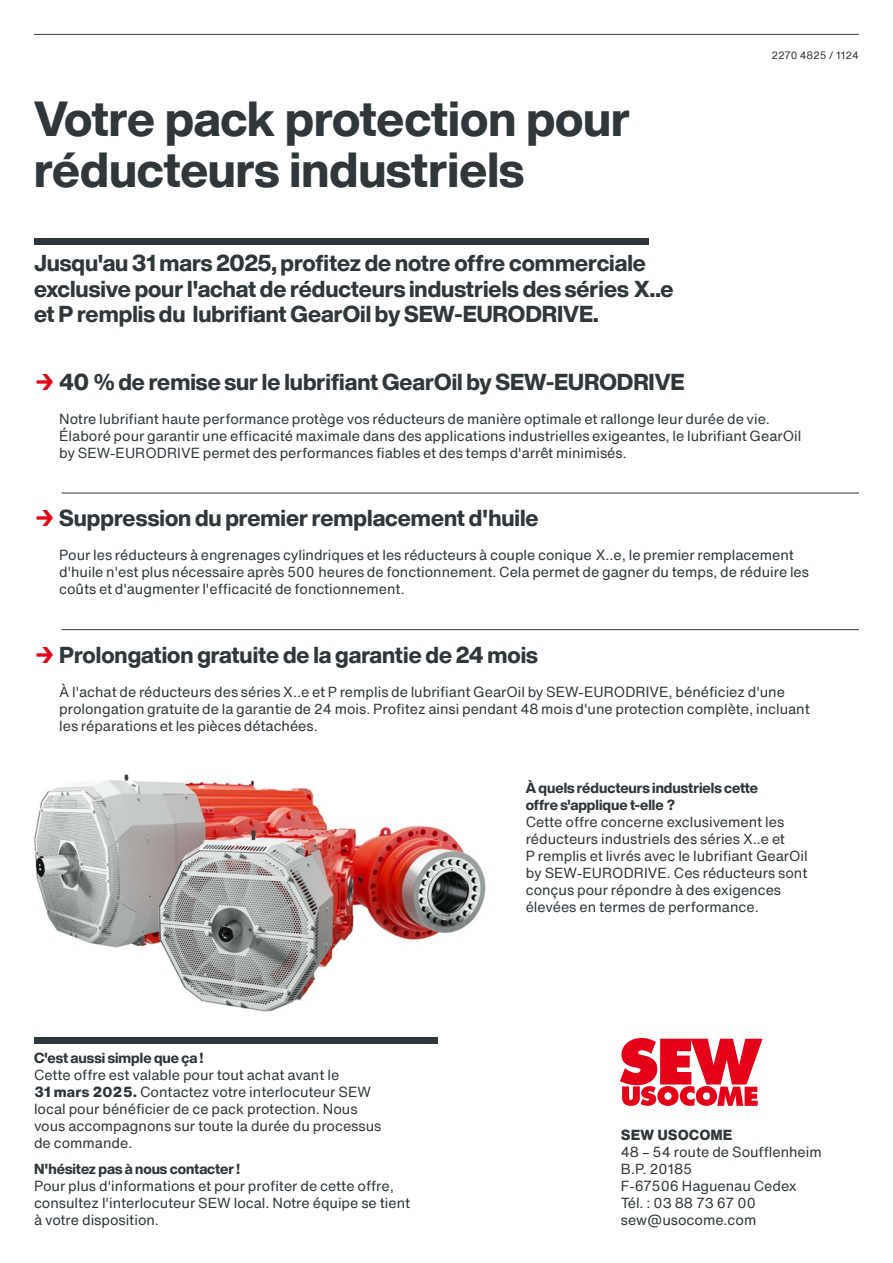
<style>
.page{position:relative;width:893px;height:1263px;background:#fff}
.page>*{position:absolute;margin:0;border:0;box-sizing:border-box;transform-origin:0 0}
.t1{font:800 48px/51px "Helvetica Now Display";color:#30373a}
.t2{font:800 22.5px/25.5px "Helvetica Now Display";color:#30373a}
.t3{font:14.25px/17px "Helvetica Now Text";color:#30373a}
.t4{font:800 14.25px/17px "Helvetica Now Display";color:#30373a}
.t5{font:800 14.25px "Helvetica Now Text";color:#30373a}
.t6{font:10.5px "Helvetica Now Text";color:#30373a}
.s1{color:#e30018}
.s2{font-weight:800}
</style>
<div class="page">
<hr style="left:34px;top:34px;width:825px;height:1px;background:#374346">
<div style="left:34px;top:238px;width:614px;height:6px;background:#30373a"></div>
<div style="left:34px;top:1037px;width:403px;height:7px;background:#30373a"></div>
<img style="left:34px;top:774px;width:452px;height:238px">
<hr style="left:62px;top:493px;width:797px;height:1px;background:#30373a">
<hr style="left:62px;top:629px;width:797px;height:1px;background:#30373a">
<svg style="left:620px;top:1038px;width:143px;height:68px"></svg>
<h1 class="t1" style="left:34px;top:94px;width:598px">Votre pack protection pour réducteurs industriels</h1>
<h2 class="t2" style="left:34px;top:250px;width:641px">Jusqu'au 31 mars 2025, profitez de notre offre commerciale exclusive pour l'achat de réducteurs industriels des séries X..e et P remplis du lubrifiant GearOil by SEW-EURODRIVE.</h2>
<p class="t6" style="left:771px;top:47px;width:89px">2270 4825 / 1124</p>
<h2 class="t2" style="left:34px;top:369px;width:652px"><span class="s1">→</span> 40 % de remise sur le lubrifiant GearOil by SEW-EURODRIVE</h2>
<p class="t3" style="left:59px;top:410px;width:744px">Notre lubrifiant haute performance protège vos réducteurs de manière optimale et rallonge leur durée de vie.<br>Élaboré pour garantir une efficacité maximale dans des applications industrielles exigeantes, le lubrifiant GearOil by SEW-EURODRIVE permet des performances fiables et des temps d'arrêt minimisés.</p>
<h2 class="t2" style="left:34px;top:506px;width:506px"><span class="s1">→</span> Suppression du premier remplacement d'huile</h2>
<p class="t3" style="left:59px;top:546px;width:751px">Pour les réducteurs à engrenages cylindriques et les réducteurs à couple conique X..e, le premier remplacement d'huile n'est plus nécessaire après 500 heures de fonctionnement. Cela permet de gagner du temps, de réduire les coûts et d'augmenter l'efficacité de fonctionnement.</p>
<h2 class="t2" style="left:34px;top:642px;width:505px"><span class="s1">→</span> Prolongation gratuite de la garantie de 24 mois</h2>
<p class="t3" style="left:59px;top:683px;width:752px">À l'achat de réducteurs des séries X..e et P remplis de lubrifiant GearOil by SEW-EURODRIVE, bénéficiez d'une prolongation gratuite de la garantie de 24 mois. Profitez ainsi pendant 48 mois d'une protection complète, incluant les réparations et les pièces détachées.</p>
<p class="t4" style="left:34px;top:1049px;width:171px">C'est aussi simple que ça !</p>
<p class="t3" style="left:34px;top:1066px;width:349px">Cette offre est valable pour tout achat avant le<br><span class="s2">31 mars 2025.</span> Contactez votre interlocuteur SEW local pour bénéficier de ce pack protection. Nous vous accompagnons sur toute la durée du processus de commande.</p>
<p class="t4" style="left:34px;top:1160px;width:207px">N'hésitez pas à nous contacter !</p>
<p class="t3" style="left:34px;top:1177px;width:378px">Pour plus d'informations et pour profiter de cette offre, consultez l'interlocuteur SEW local. Notre équipe se tient à votre disposition.</p>
<p class="t4" style="left:526px;top:779px;width:234px">À quels réducteurs industriels cette offre s'applique t-elle ?</p>
<p class="t3" style="left:526px;top:813px;width:283px">Cette offre concerne exclusivement les réducteurs industriels des séries X..e et<br>P remplis et livrés avec le lubrifiant GearOil by SEW-EURODRIVE. Ces réducteurs sont conçus pour répondre à des exigences élevées en termes de performance.</p>
<p class="t5" style="left:621px;top:1124px;width:113px">SEW USOCOME</p>
<p class="t3" style="left:621px;top:1143px;width:202px">48 – 54 route de Soufflenheim<br>B.P. 20185<br>F-67506 Haguenau Cedex<br>Tél. : 03 88 73 67 00 sew@usocome.com</p>
</div>
